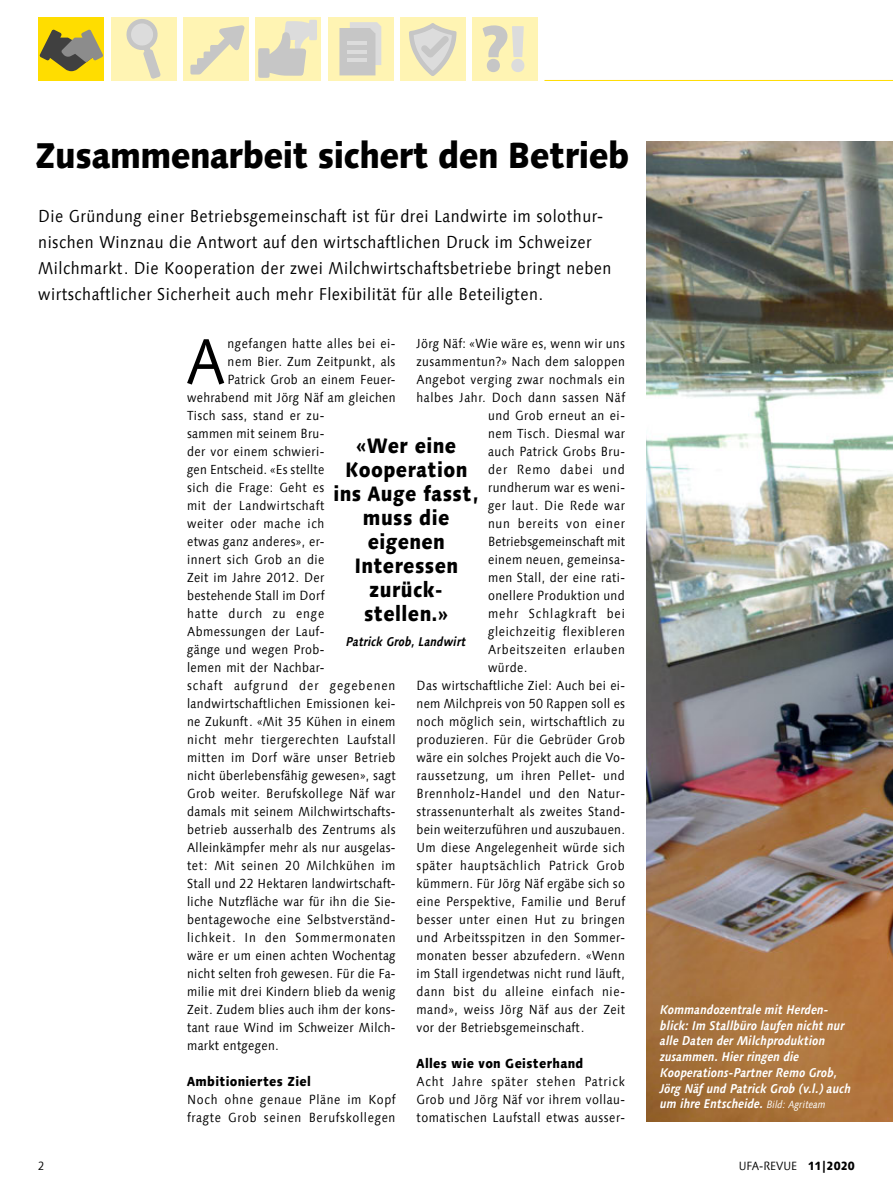
<style>
.page{position:relative;width:893px;height:1191px;background:#fff}
.page>*{position:absolute;margin:0;border:0;box-sizing:border-box;transform-origin:0 0}
.t1{font:64.2px "Linotype Syntax Com";color:#000;scale:.9 1}
.t2{font:800 36px "Linotype Syntax Com";letter-spacing:-.02em;color:#000;scale:.9 1}
.t3{font:800 21px/24px "Linotype Syntax Com";letter-spacing:.02em;color:#000;text-align:center;scale:.88 1}
.t4{font:17.25px/26.2px "Linotype Syntax Com";letter-spacing:.03em;color:#000;scale:.9 1}
.t5{font:13.2px/18px "Linotype Syntax Com";letter-spacing:.035em;color:#000;text-align:justify;scale:.9 1}
.t6{font:13.2px/18px "Linotype Syntax Com";letter-spacing:.055em;color:#000;scale:.9 1}
.t7{font:13.2px "Linotype Syntax Com";letter-spacing:.06em;color:#000;scale:.9 1}
.t8{font:13.2px "Linotype Syntax Com";letter-spacing:.075em;color:#000;scale:.9 1}
.t9{font:800 13.2px "Linotype Syntax Com";letter-spacing:.025em;color:#000;scale:.9 1}
.t10{font:13.2px "Linotype Syntax Com";letter-spacing:.01em;color:#000;scale:.9 1}
.t11{font:13.2px "Linotype Syntax Com";letter-spacing:.08em;color:#000;scale:.9 1}
.t12{font:13.2px "Linotype Syntax Com";letter-spacing:.07em;color:#000;scale:.9 1}
.t13{font:italic 700 12.75px/15.8px "Linotype Syntax Com";letter-spacing:.005em;color:#fff;scale:.9 1}
.t14{font:italic 700 12.75px "Linotype Syntax Com";letter-spacing:.005em;color:#000;scale:.9 1}
.t15{font:12px "Linotype Syntax Com";color:#000;scale:.9 1}
.t16{font:12px "Linotype Syntax Com";color:#000;scale:.88 1}
.s1{font-weight:400;font-size:10.5px}
.s2{font-weight:800}
</style>
<div class="page">
<div style="left:38px;top:17px;width:66px;height:64px;background:#fd0"></div>
<svg style="left:39px;top:29px;width:64px;height:42px"></svg>
<div style="left:111px;top:17px;width:66px;height:64px;background:#fff4b3"></div>
<svg style="left:126px;top:19px;width:35px;height:60px"></svg>
<div style="left:183px;top:17px;width:66px;height:64px;background:#fff4b3"></div>
<svg style="left:190px;top:25px;width:55px;height:50px"></svg>
<div style="left:255px;top:17px;width:66px;height:64px;background:#fff4b3"></div>
<svg style="left:258px;top:20px;width:59px;height:58px"></svg>
<div style="left:328px;top:17px;width:65px;height:64px;background:#fff4b3"></div>
<svg style="left:339px;top:22px;width:42px;height:53px"></svg>
<hr style="left:348px;top:50px;width:19px;height:3px;background:#8c8c8c">
<hr style="left:348px;top:59px;width:19px;height:3px;background:#8c8c8c">
<hr style="left:348px;top:41px;width:19px;height:4px;background:#dcdcdc">
<div style="left:400px;top:17px;width:66px;height:64px;background:#fff4b3"></div>
<svg style="left:409px;top:23px;width:48px;height:53px"></svg>
<div style="left:472px;top:17px;width:66px;height:64px;background:#fff4b3"></div>
<svg style="left:483px;top:25px;width:41px;height:47px"></svg>
<hr style="left:544px;top:80px;width:349px;height:1px;background:#fd0">
<img style="left:646px;top:141px;width:247px;height:981px">
<h2 class="t2" style="left:35px;top:132px;width:662px">Zusammenarbeit sichert den Betrieb</h2>
<p class="t4" style="left:38px;top:202px;width:638px">Die Gründung einer Betriebsgemeinschaft ist für drei Landwirte im solothur&shy;nischen Winznau die Antwort auf den wirtschaftlichen Druck im Schweizer Milchmarkt. Die Kooperation der zwei Milchwirtschaftsbetriebe bringt neben wirtschaftlicher Sicherheit auch mehr Flexibilität für alle Beteiligten.</p>
<h1 class="t1" style="left:186px;top:321px;width:46px">A</h1>
<p class="t5" style="left:228px;top:334px;width:188px">ngefangen hatte alles bei ei-</p>
<p class="t5" style="left:417px;top:334px;width:233px">Jörg Näf: «Wie wäre es, wenn wir uns</p>
<p class="t5" style="left:417px;top:352px;width:233px">zusammentun?» Nach dem saloppen</p>
<p class="t5" style="left:417px;top:370px;width:233px">Angebot verging zwar nochmals ein</p>
<p class="t5" style="left:417px;top:388px;width:233px">halbes Jahr. Doch dann sassen Näf</p>
<p class="t5" style="left:488px;top:406px;width:154px">und Grob erneut an ei-</p>
<p class="t5" style="left:488px;top:424px;width:154px">nem Tisch. Diesmal war</p>
<p class="t5" style="left:488px;top:442px;width:154px">auch Patrick Grobs Bru-</p>
<p class="t8" style="left:488px;top:461px;width:154px">der Remo dabei und</p>
<p class="t5" style="left:488px;top:478px;width:154px">rundherum war es weni-</p>
<p class="t5" style="left:488px;top:496px;width:154px">ger laut. Die Rede war</p>
<p class="t7" style="left:488px;top:515px;width:154px">nun bereits von einer</p>
<p class="t10" style="left:488px;top:533px;width:154px">Betriebsgemeinschaft mit</p>
<p class="t5" style="left:488px;top:550px;width:154px">einem neuen, gemeinsa-</p>
<p class="t5" style="left:488px;top:568px;width:154px">men Stall, der eine rati-</p>
<p class="t5" style="left:488px;top:586px;width:154px">onellere Produktion und</p>
<p class="t11" style="left:488px;top:605px;width:154px">mehr Schlagkraft bei</p>
<p class="t6" style="left:488px;top:622px;width:154px">gleichzeitig flexibleren</p>
<p class="t7" style="left:488px;top:641px;width:154px">Arbeitszeiten erlauben</p>
<p class="t5" style="left:488px;top:658px;width:45px">würde.</p>
<p class="t5" style="left:417px;top:676px;width:233px">Das wirtschaftliche Ziel: Auch bei ei-</p>
<p class="t5" style="left:417px;top:694px;width:233px">nem Milchpreis von 50 Rappen soll es</p>
<p class="t5" style="left:417px;top:712px;width:233px">noch möglich sein, wirtschaftlich zu</p>
<p class="t5" style="left:417px;top:730px;width:233px">produzieren. Für die Gebrüder Grob</p>
<p class="t5" style="left:417px;top:748px;width:233px">wäre ein solches Projekt auch die Vo-</p>
<p class="t5" style="left:417px;top:766px;width:233px">raussetzung, um ihren Pellet- und</p>
<p class="t5" style="left:417px;top:784px;width:232px">Brennholz-Handel und den Natur-</p>
<p class="t5" style="left:417px;top:802px;width:233px">strassenunterhalt als zweites Stand-</p>
<p class="t5" style="left:417px;top:820px;width:233px">bein weiterzuführen und auszubauen.</p>
<p class="t5" style="left:417px;top:838px;width:233px">Um diese Angelegenheit würde sich</p>
<p class="t6" style="left:417px;top:856px;width:233px">später hauptsächlich Patrick Grob</p>
<p class="t5" style="left:417px;top:874px;width:233px">kümmern. Für Jörg Näf ergäbe sich so</p>
<p class="t5" style="left:417px;top:892px;width:233px">eine Perspektive, Familie und Beruf</p>
<p class="t5" style="left:417px;top:910px;width:233px">besser unter einen Hut zu bringen</p>
<p class="t5" style="left:417px;top:928px;width:233px">und Arbeitsspitzen in den Sommer-</p>
<p class="t5" style="left:417px;top:946px;width:233px">monaten besser abzufedern. «Wenn</p>
<p class="t5" style="left:417px;top:964px;width:233px">im Stall irgendetwas nicht rund läuft,</p>
<p class="t6" style="left:417px;top:982px;width:233px">dann bist du alleine einfach nie-</p>
<p class="t5" style="left:417px;top:1000px;width:233px">mand», weiss Jörg Näf aus der Zeit</p>
<p class="t5" style="left:417px;top:1018px;width:188px">vor der Betriebsgemeinschaft.</p>
<p class="t9" style="left:417px;top:1054px;width:187px">Alles wie von Geisterhand</p>
<p class="t5" style="left:417px;top:1072px;width:233px">Acht Jahre später stehen Patrick Grob und Jörg Näf vor ihrem vollau&shy;tomatischen Laufstall etwas ausser-</p>
<p class="t5" style="left:228px;top:352px;width:188px">nem Bier. Zum Zeitpunkt, als</p>
<p class="t5" style="left:228px;top:370px;width:188px">Patrick Grob an einem Feuer-</p>
<p class="t5" style="left:187px;top:388px;width:233px">wehrabend mit Jörg Näf am gleichen</p>
<p class="t5" style="left:187px;top:406px;width:154px">Tisch sass, stand er zu-</p>
<p class="t5" style="left:187px;top:424px;width:154px">sammen mit seinem Bru-</p>
<p class="t5" style="left:187px;top:442px;width:154px">der vor einem schwieri-</p>
<p class="t5" style="left:187px;top:460px;width:154px">gen Entscheid. «Es stellte</p>
<p class="t5" style="left:187px;top:478px;width:154px">sich die Frage: Geht es</p>
<p class="t5" style="left:187px;top:496px;width:154px">mit der Landwirtschaft</p>
<p class="t5" style="left:187px;top:514px;width:154px">weiter oder mache ich</p>
<p class="t5" style="left:187px;top:532px;width:154px">etwas ganz anderes», er-</p>
<p class="t5" style="left:187px;top:550px;width:154px">innert sich Grob an die</p>
<p class="t5" style="left:187px;top:568px;width:154px">Zeit im Jahre 2012. Der</p>
<p class="t5" style="left:187px;top:586px;width:154px">bestehende Stall im Dorf</p>
<p class="t12" style="left:187px;top:605px;width:154px">hatte durch zu enge</p>
<p class="t5" style="left:187px;top:622px;width:154px">Abmessungen der Lauf-</p>
<p class="t5" style="left:187px;top:640px;width:154px">gänge und wegen Prob-</p>
<p class="t5" style="left:187px;top:658px;width:154px">lemen mit der Nachbar-</p>
<p class="t8" style="left:187px;top:677px;width:233px">schaft aufgrund der gegebenen</p>
<p class="t5" style="left:187px;top:694px;width:233px">landwirtschaftlichen Emissionen kei-</p>
<p class="t5" style="left:187px;top:712px;width:233px">ne Zukunft. «Mit 35 Kühen in einem</p>
<p class="t5" style="left:187px;top:730px;width:233px">nicht mehr tiergerechten Laufstall</p>
<p class="t5" style="left:187px;top:748px;width:233px">mitten im Dorf wäre unser Betrieb</p>
<p class="t5" style="left:187px;top:766px;width:233px">nicht überlebensfähig gewesen», sagt</p>
<p class="t5" style="left:187px;top:784px;width:233px">Grob weiter. Berufskollege Näf war</p>
<p class="t5" style="left:187px;top:802px;width:233px">damals mit seinem Milchwirtschafts-</p>
<p class="t5" style="left:187px;top:820px;width:233px">betrieb ausserhalb des Zentrums als</p>
<p class="t5" style="left:187px;top:838px;width:233px">Alleinkämpfer mehr als nur ausgelas-</p>
<p class="t5" style="left:187px;top:856px;width:233px">tet: Mit seinen 20 Milchkühen im</p>
<p class="t5" style="left:187px;top:874px;width:233px">Stall und 22 Hektaren landwirtschaft-</p>
<p class="t5" style="left:187px;top:892px;width:233px">liche Nutzfläche war für ihn die Sie-</p>
<p class="t5" style="left:187px;top:910px;width:233px">bentagewoche eine Selbstverständ-</p>
<p class="t7" style="left:187px;top:929px;width:233px">lichkeit. In den Sommermonaten</p>
<p class="t5" style="left:187px;top:946px;width:233px">wäre er um einen achten Wochentag</p>
<p class="t5" style="left:187px;top:964px;width:233px">nicht selten froh gewesen. Für die Fa-</p>
<p class="t5" style="left:187px;top:982px;width:233px">milie mit drei Kindern blieb da wenig</p>
<p class="t5" style="left:187px;top:1000px;width:233px">Zeit. Zudem blies auch ihm der kons-</p>
<p class="t5" style="left:187px;top:1018px;width:233px">tant raue Wind im Schweizer Milch-</p>
<p class="t5" style="left:187px;top:1036px;width:103px">markt entgegen.</p>
<p class="t9" style="left:187px;top:1072px;width:139px">Ambitioniertes Ziel</p>
<p class="t6" style="left:187px;top:1090px;width:233px">Noch ohne genaue Pläne im Kopf fragte Grob seinen Berufskollegen</p>
<h3 class="t3" style="left:334px;top:433px;width:167px">«Wer eine<br>Kooperation ins Auge fasst, muss die eigenen<br>Interessen zurück&shy;stellen.»</h3>
<p class="t14" style="left:346px;top:633px;width:135px">Patrick Grob, Landwirt</p>
<p class="t13" style="left:660px;top:1001px;width:214px">Kommandozentrale mit Herden&shy;blick: Im Stallbüro laufen nicht nur alle Daten der Milchproduktion zusammen. Hier ringen die Kooperations-Partner Remo Grob, Jörg Näf und Patrick Grob (v.l.) auch um ihre Entscheide. <span class="s1">Bild: Agriteam</span></p>
<p class="t16" style="left:38px;top:1158px;width:9px">2</p>
<p class="t15" style="left:739px;top:1158px;width:130px">UFA-REVUE <span class="s2">11|2020</span></p>
</div>
